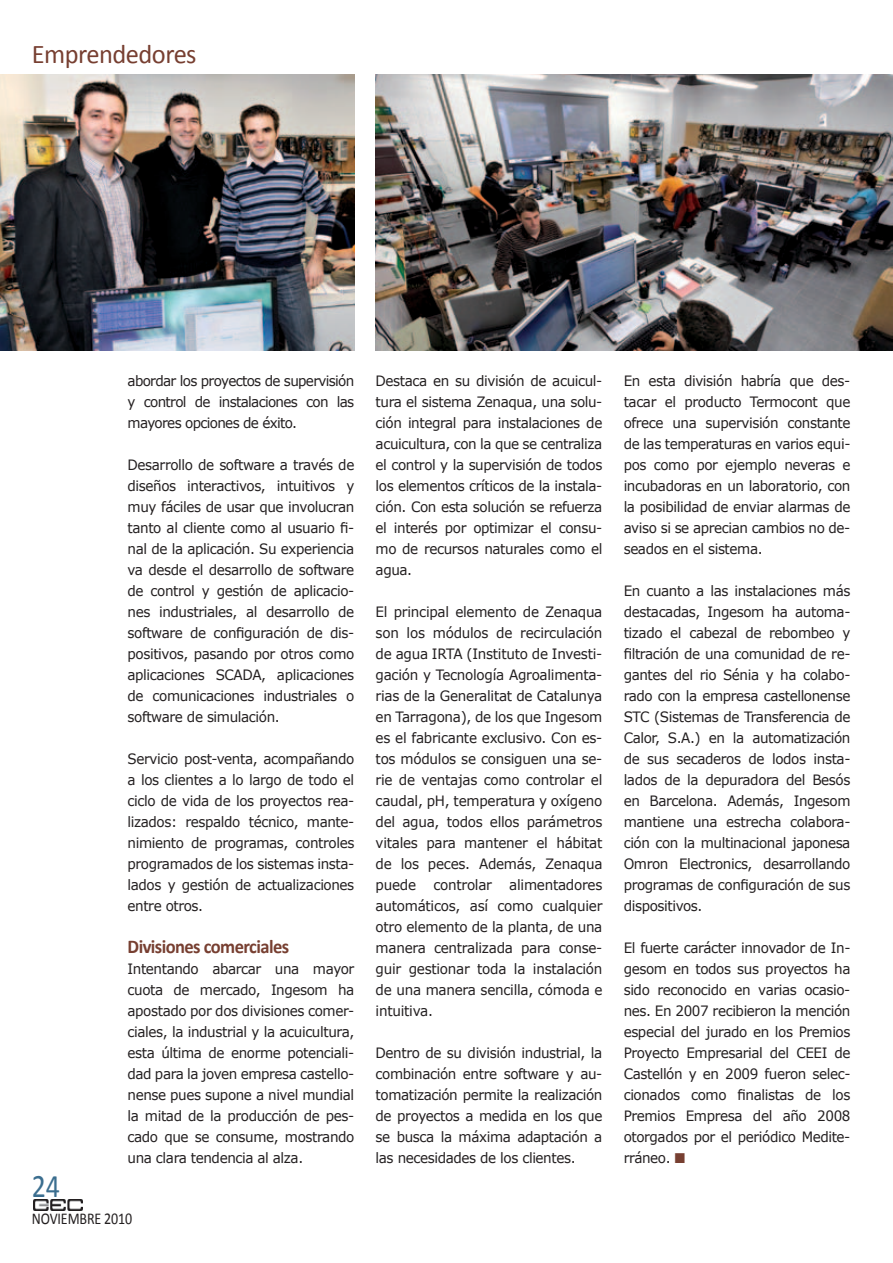
<style>
.page{position:relative;width:893px;height:1263px;background:#fff}
.page>*{position:absolute;margin:0;border:0;box-sizing:border-box;transform-origin:0 0}
.t1{font:33px "Calibri";color:#3b6e8f;scale:.85 1}
.t2{font:27px "Calibri";letter-spacing:-.02em;color:#773f31}
.t3{font:700 19.5px "Calibri";letter-spacing:-.03em;color:#773f31;scale:.95 1}
.t4{font:16.5px "Calibri";letter-spacing:-.01em;color:#231f20;scale:.85 1}
.t5{font:14.25px/21px "Verdana";letter-spacing:-.03em;color:#231f20;text-align:justify;scale:.95 1}
.s1{color:#773f31}
</style>
<div class="page">
<img style="left:33px;top:1200px;width:50px;height:10px">
<img style="left:376px;top:74px;width:517px;height:277px">
<img style="left:0;top:74px;width:354px;height:277px">
<h2 class="t2" style="left:32px;top:37px;width:166px">Emprendedores</h2>
<p class="t5" style="left:128px;top:370px;width:240px">abordar los proyectos de supervisión y control de instalaciones con las mayores opciones de éxito.</p>
<p class="t5" style="left:128px;top:454px;width:240px">Desarrollo de software a través de diseños interactivos, intuitivos y muy fáciles de usar que involucran tanto al cliente como al usuario fi&shy;nal de la aplicación. Su experiencia va desde el desarrollo de software de control y gestión de aplicacio&shy;nes industriales, al desarrollo de software de configuración de dis&shy;positivos, pasando por otros como aplicaciones SCADA, aplicaciones de comunicaciones industriales o software de simulación.</p>
<p class="t5" style="left:128px;top:748px;width:240px">Servicio post-venta, acompañando a los clientes a lo largo de todo el ciclo de vida de los proyectos rea&shy;lizados: respaldo técnico, mante&shy;nimiento de programas, controles programados de los sistemas insta&shy;lados y gestión de actualizaciones entre otros.</p>
<h3 class="t3" style="left:128px;top:934px;width:172px">Divisiones comerciales</h3>
<p class="t5" style="left:128px;top:958px;width:240px">Intentando abarcar una mayor cuota de mercado, Ingesom ha apostado por dos divisiones comer&shy;ciales, la industrial y la acuicultura, esta última de enorme potenciali&shy;dad para la joven empresa castello&shy;nense pues supone a nivel mundial la mitad de la producción de pes&shy;cado que se consume, mostrando una clara tendencia al alza.</p>
<h1 class="t1" style="left:32px;top:1166px;width:35px">24</h1>
<p class="t4" style="left:32px;top:1208px;width:120px">NOVIEMBRE 2010</p>
<p class="t5" style="left:376px;top:370px;width:240px">Destaca en su división de acuicul&shy;tura el sistema Zenaqua, una solu&shy;ción integral para instalaciones de acuicultura, con la que se centraliza el control y la supervisión de todos los elementos críticos de la instala&shy;ción. Con esta solución se refuerza el interés por optimizar el consu&shy;mo de recursos naturales como el agua.</p>
<p class="t5" style="left:376px;top:601px;width:240px">El principal elemento de Zenaqua son los módulos de recirculación de agua IRTA (Instituto de Investi&shy;gación y Tecnología Agroalimenta&shy;rias de la Generalitat de Catalunya en Tarragona), de los que Ingesom es el fabricante exclusivo. Con es&shy;tos módulos se consiguen una se&shy;rie de ventajas como controlar el caudal, pH, temperatura y oxígeno del agua, todos ellos parámetros vitales para mantener el hábitat de los peces. Además, Zenaqua puede controlar alimentadores automáticos, así como cualquier otro elemento de la planta, de una manera centralizada para conse&shy;guir gestionar toda la instalación de una manera sencilla, cómoda e intuitiva.</p>
<p class="t5" style="left:376px;top:1042px;width:240px">Dentro de su división industrial, la combinación entre software y au&shy;tomatización permite la realización de proyectos a medida en los que se busca la máxima adaptación a las necesidades de los clientes.</p>
<p class="t5" style="left:624px;top:370px;width:240px">En esta división habría que des&shy;tacar el producto Termocont que ofrece una supervisión constante de las temperaturas en varios equi&shy;pos como por ejemplo neveras e incubadoras en un laboratorio, con la posibilidad de enviar alarmas de aviso si se aprecian cambios no de&shy;seados en el sistema.</p>
<p class="t5" style="left:624px;top:580px;width:240px">En cuanto a las instalaciones más destacadas, Ingesom ha automa&shy;tizado el cabezal de rebombeo y filtración de una comunidad de re&shy;gantes del rio Sénia y ha colabo&shy;rado con la empresa castellonense STC (Sistemas de Transferencia de Calor, S.A.) en la automatización de sus secaderos de lodos insta&shy;lados de la depuradora del Besós en Barcelona. Además, Ingesom mantiene una estrecha colabora&shy;ción con la multinacional japonesa Omron Electronics, desarrollando programas de configuración de sus dispositivos.</p>
<p class="t5" style="left:624px;top:937px;width:240px">El fuerte carácter innovador de In&shy;gesom en todos sus proyectos ha sido reconocido en varias ocasio&shy;nes. En 2007 recibieron la mención especial del jurado en los Premios Proyecto Empresarial del CEEI de Castellón y en 2009 fueron selec&shy;cionados como finalistas de los Premios Empresa del año 2008 otorgados por el periódico Medite&shy;rráneo. <span class="s1">■</span></p>
</div>
